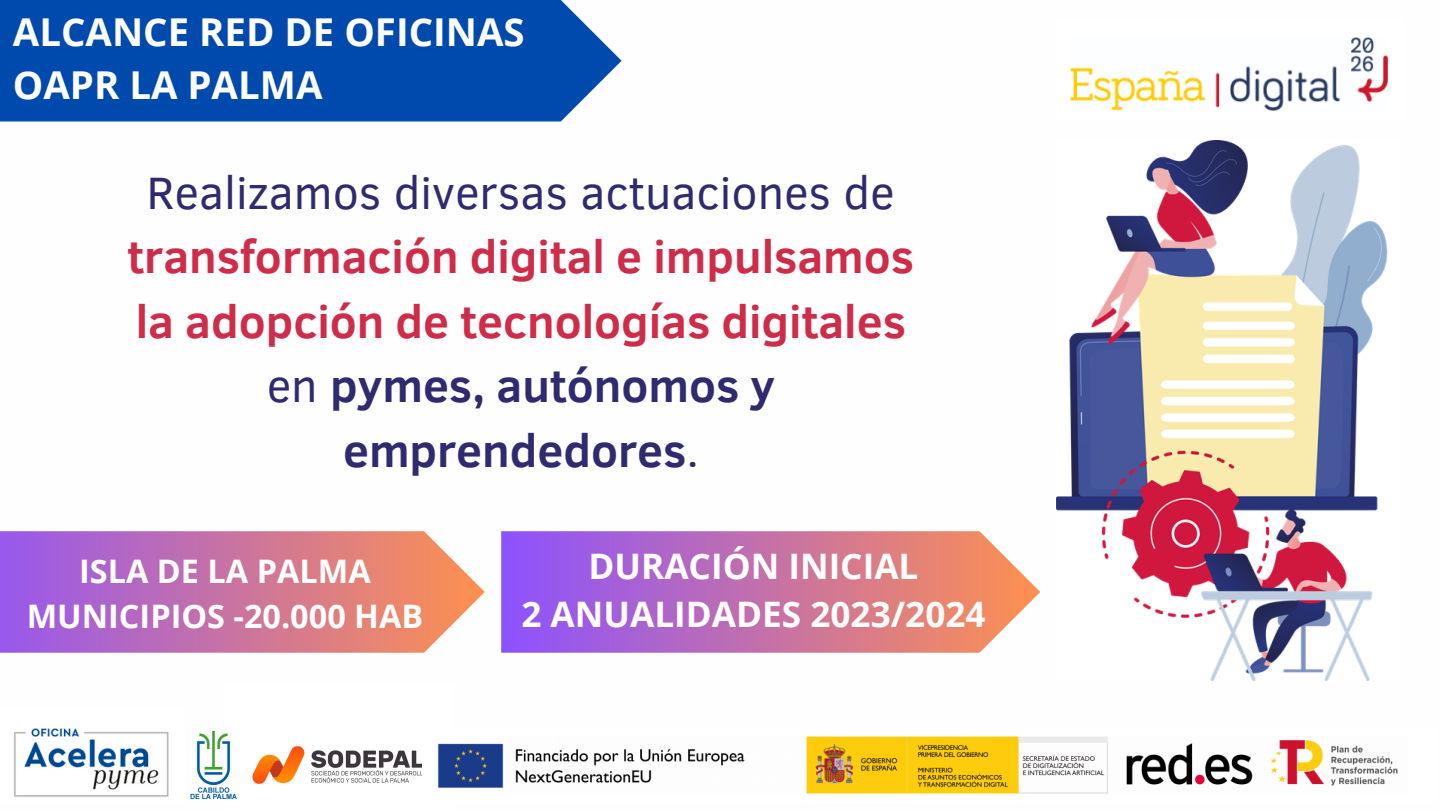
<style>
.page{position:relative;width:1440px;height:810px;background:#fff}
.page>*{position:absolute;margin:0;border:0;box-sizing:border-box;transform-origin:0 0}
.t1{font:700 46.5px/64.5px "Clear Sans";color:#cf2c49;text-align:center}
.t2{font:700 38.4px "Open Sans";color:#fefefe}
.t3{font:700 35.2px "Open Sans";color:#fefefe}
.t4{font:700 32.4px "Open Sans";color:#fefefe}
.s1{font-weight:400;color:#302b70}
.s2{color:#302b70}
</style>
<div class="page">
<img style="left:14px;top:728px;width:155px;height:69px">
<img style="left:1070px;top:37px;width:318px;height:74px">
<img style="left:225px;top:746px;width:197px;height:53px">
<img style="left:437px;top:736px;width:961px;height:58px">
<img style="left:190px;top:732px;width:47px;height:66px">
<img style="left:1057px;top:140px;width:331px;height:540px">
<div style="left:0;top:0;width:622px;height:122px;background:#004aad"></div>
<svg style="left:0;top:531px;width:485px;height:122px;background:#cb7ca8"></svg>
<svg style="left:501px;top:531px;width:539px;height:122px;background:#c578b0"></svg>
<p class="t2" style="left:13px;top:5px;width:513px">ALCANCE RED DE OFICINAS</p>
<p class="t2" style="left:13px;top:58px;width:311px">OAPR LA PALMA</p>
<p class="t1" style="left:128px;top:158px;width:788px"><span class="s1">Realizamos diversas actuaciones de </span>transformación digital e impulsamos la adopción de tecnologías digitales <span class="s1">en</span> <span class="s2">pymes, autónomos y emprendedores</span><span class="s1">.</span></p>
<p class="t4" style="left:79px;top:548px;width:293px">ISLA DE LA PALMA</p>
<p class="t4" style="left:27px;top:593px;width:398px">MUNICIPIOS -20.000 HAB</p>
<p class="t3" style="left:589px;top:541px;width:331px">DURACIÓN INICIAL</p>
<p class="t3" style="left:521px;top:590px;width:466px">2 ANUALIDADES 2023/2024</p>
</div>
